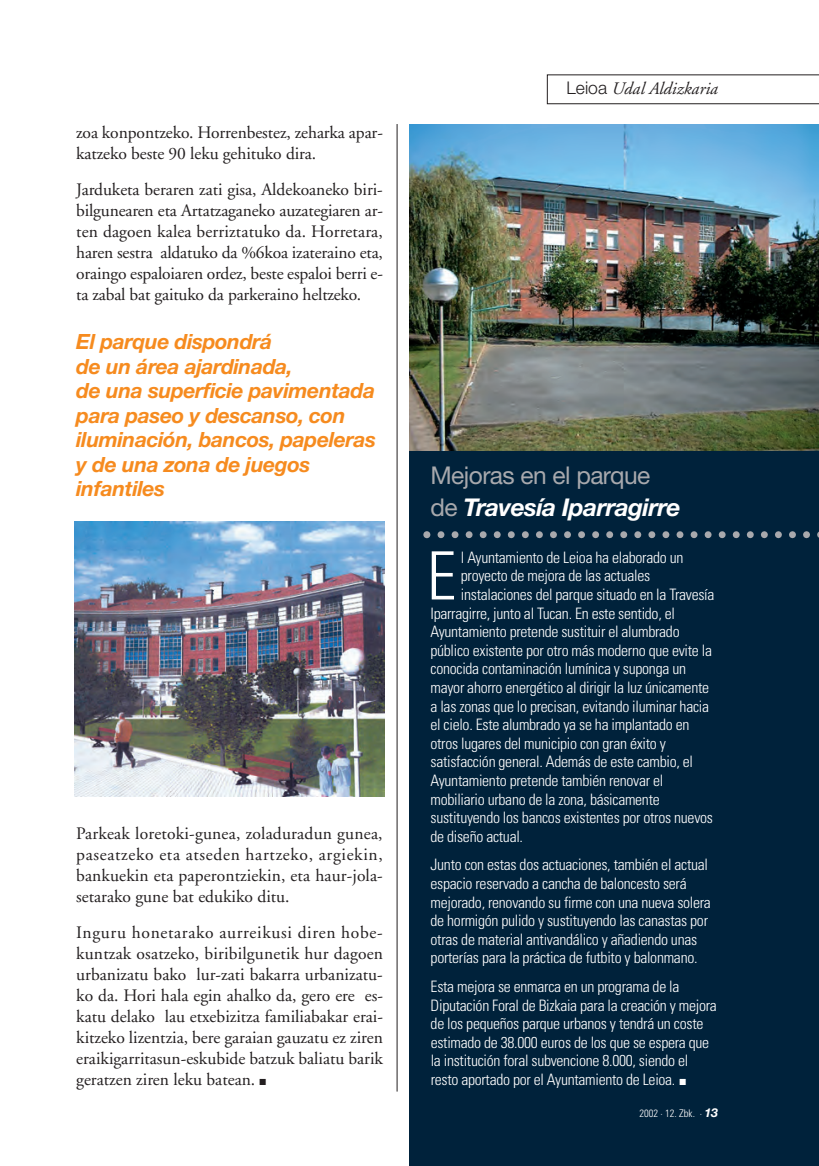
<style>
.page{position:relative;width:819px;height:1166px;background:#fff}
.page>*{position:absolute;margin:0;border:0;box-sizing:border-box;transform-origin:0 0}
.t1{font:300 condensed 66.67px "Univers";color:#fff}
.t2{font:24.5px/31.5px "Helvetica Neue";letter-spacing:-.02em;color:#a8a9ad}
.t3{font:italic 700 21px/24.5px "Helvetica Neue";letter-spacing:-.015em;color:#f68b1f}
.t4{font:17.5px/21px "Adobe Garamond";letter-spacing:-.005em;color:#231f20;text-align:justify}
.t5{font:italic 17.5px "Adobe Garamond";color:#231f20}
.t6{font:300 condensed 15.75px/18.6px "Univers";letter-spacing:-.02em;color:#fff}
.t7{font:300 condensed 10.5px "Univers";color:#fff}
.s1{font-family:"Helvetica Neue";font-weight:300;font-style:normal}
.s2{font-weight:700;font-style:italic;color:#fff}
.s3{font-family:"Helvetica Neue";font-weight:700;font-style:italic;font-stretch:normal;font-size:12.25px}
</style>
<div class="page">
<div style="left:409px;top:124px;width:410px;height:1042px;background:#00223b"></div>
<img style="left:409px;top:124px;width:410px;height:326px">
<img style="left:74px;top:522px;width:310px;height:274px">
<svg style="left:547px;top:74px;width:272px;height:30px"></svg>
<hr style="left:397px;top:124px;width:1px;height:967px;background:#231f20">
<svg style="left:423px;top:531px;width:396px;height:7px"></svg>
<p class="t4" style="left:76px;top:124px;width:308px">zoa konpontzeko. Horrenbestez, zeharka apar&shy;katzeko beste 90 leku gehituko dira.</p>
<p class="t4" style="left:76px;top:181px;width:308px">Jarduketa beraren zati gisa, Aldekoaneko biri&shy;bilgunearen eta Artatzaganeko auzategiaren ar&shy;ten dagoen kalea berriztatuko da. Horretara, haren sestra aldatuko da %6koa izateraino eta, oraingo espaloiaren ordez, beste espaloi berri e&shy;ta zabal bat gaituko da parkeraino heltzeko.</p>
<h3 class="t3" style="left:76px;top:331px;width:301px">El parque dispondrá<br>de un área ajardinada,<br>de una superficie pavimentada para paseo y descanso, con iluminación, bancos, papeleras y de una zona de juegos infantiles</h3>
<p class="t4" style="left:76px;top:824px;width:308px">Parkeak loretoki-gunea, zoladuradun gunea, paseatzeko eta atseden hartzeko, argiekin, bankuekin eta paperontziekin, eta haur-jola&shy;setarako gune bat edukiko ditu.</p>
<p class="t4" style="left:76px;top:923px;width:308px">Inguru honetarako aurreikusi diren hobe&shy;kuntzak osatzeko, biribilgunetik hur dagoen urbanizatu bako lur-zati bakarra urbanizatu&shy;ko da. Hori hala egin ahalko da, gero ere es&shy;katu delako lau etxebizitza familiabakar erai&shy;kitzeko lizentzia, bere garaian gauzatu ez ziren eraikigarritasun-eskubide batzuk baliatu barik geratzen ziren leku batean. ■</p>
<p class="t5" style="left:566px;top:81px;width:153px"><span class="s1">Leioa</span> Udal Aldizkaria</p>
<h2 class="t2" style="left:430px;top:462px;width:251px">Mejoras en el parque de <span class="s2">Travesía Iparragirre</span></h2>
<h1 class="t1" style="left:426px;top:551px;width:31px">E</h1>
<p class="t6" style="left:461px;top:549px;width:224px">l Ayuntamiento de Leioa ha elaborado un</p>
<p class="t6" style="left:461px;top:568px;width:191px">proyecto de mejora de las actuales</p>
<p class="t6" style="left:461px;top:586px;width:255px">instalaciones del parque situado en la Travesía</p>
<p class="t6" style="left:430px;top:605px;width:246px">Iparragirre, junto al Tucan. En este sentido, el</p>
<p class="t6" style="left:430px;top:624px;width:251px">Ayuntamiento pretende sustituir el alumbrado</p>
<p class="t6" style="left:430px;top:642px;width:283px">público existente por otro más moderno que evite la</p>
<p class="t6" style="left:430px;top:661px;width:257px">conocida contaminación lumínica y suponga un</p>
<p class="t6" style="left:430px;top:679px;width:280px">mayor ahorro energético al dirigir la luz únicamente</p>
<p class="t6" style="left:430px;top:698px;width:280px">a las zonas que lo precisan, evitando iluminar hacia</p>
<p class="t6" style="left:430px;top:717px;width:260px">el cielo. Este alumbrado ya se ha implantado en</p>
<p class="t6" style="left:430px;top:735px;width:237px">otros lugares del municipio con gran éxito y</p>
<p class="t6" style="left:430px;top:754px;width:264px">satisfacción general. Además de este cambio, el</p>
<p class="t6" style="left:430px;top:772px;width:234px">Ayuntamiento pretende también renovar el</p>
<p class="t6" style="left:430px;top:791px;width:231px">mobiliario urbano de la zona, básicamente</p>
<p class="t6" style="left:430px;top:810px;width:284px">sustituyendo los bancos existentes por otros nuevos</p>
<p class="t6" style="left:430px;top:828px;width:94px">de diseño actual.</p>
<p class="t6" style="left:430px;top:857px;width:282px">Junto con estas dos actuaciones, también el actual espacio reservado a cancha de baloncesto será mejorado, renovando su firme con una nueva solera de hormigón pulido y sustituyendo las canastas por otras de material antivandálico y añadiendo unas porterías para la práctica de futbito y balonmano.</p>
<p class="t6" style="left:430px;top:978px;width:288px">Esta mejora se enmarca en un programa de la Diputación Foral de Bizkaia para la creación y mejora de los pequeños parque urbanos y tendrá un coste estimado de 38.000 euros de los que se espera que la institución foral subvencione 8.000, siendo el resto aportado por el Ayuntamiento de Leioa. ■</p>
<p class="t7" style="left:639px;top:1109px;width:80px">2002 · 12. Zbk. · <span class="s3">13</span></p>
</div>
